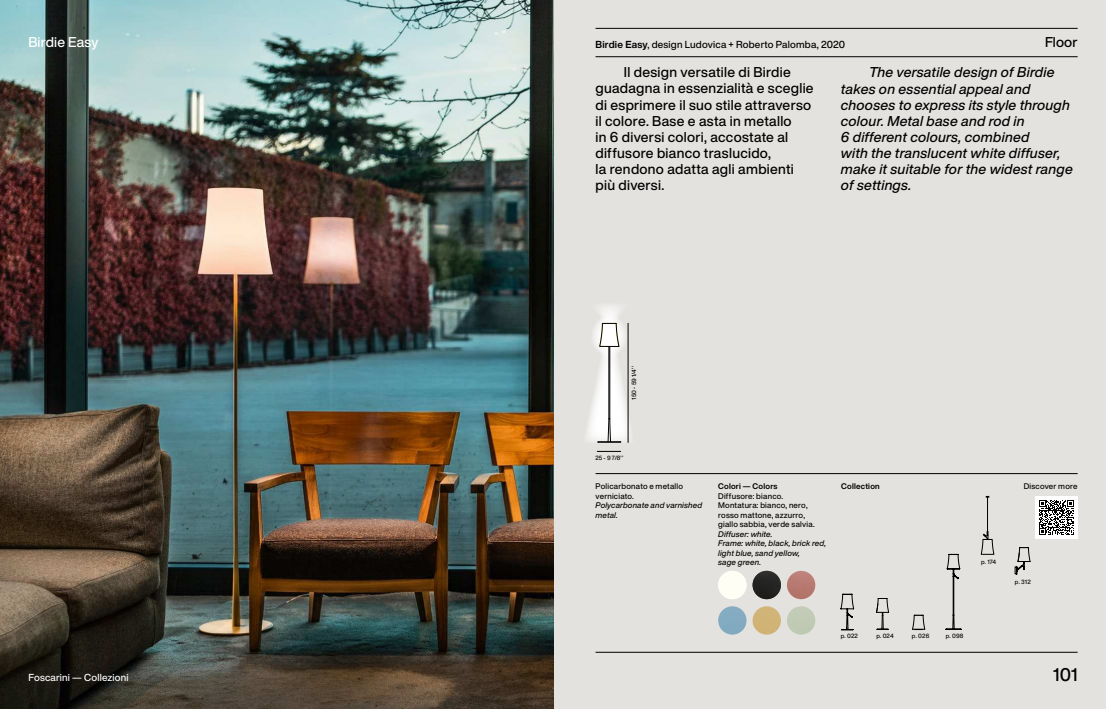
<style>
.page{position:relative;width:1106px;height:709px;background:#fff}
.page>*{position:absolute;margin:0;border:0;box-sizing:border-box;transform-origin:0 0}
.t1{font:500 18px "Helvetica Now Display";color:#000}
.t2{font:500 14px/16px "Helvetica Now Display";letter-spacing:.02em;color:#000}
.t3{font:italic 500 14px/16px "Helvetica Now Display";letter-spacing:.02em;color:#000}
.t4{font:500 14px "Helvetica Now Display";letter-spacing:.01em;color:#fff}
.t5{font:500 10px "Helvetica Now Display";letter-spacing:.02em;color:#000}
.t6{font:500 10px "Helvetica Now Display";letter-spacing:.02em;color:#fff}
.t7{font:500 8px/9.5px "Helvetica Now Display";letter-spacing:.025em;color:#000}
.t8{font:italic 500 8px/9.5px "Helvetica Now Display";letter-spacing:.02em;color:#000}
.t9{font:700 8px "Helvetica Now Display";letter-spacing:.025em;color:#000}
.t10{font:500 6px "Helvetica Now Display";letter-spacing:.02em;color:#000}
.s1{font-weight:700}
</style>
<div class="page">
<div style="left:553px;top:0;width:553px;height:709px;background:#e4e2df"></div>
<hr style="left:595px;top:473px;width:482px;height:1px;background:#000">
<hr style="left:595px;top:652px;width:482px;height:1px;background:#000">
<hr style="left:595px;top:28px;width:482px;height:1px;background:#000">
<hr style="left:595px;top:56px;width:482px;height:1px;background:#000">
<img style="left:0;top:0;width:553px;height:709px">
<svg style="left:597px;top:451px;width:24px;height:1px"></svg>
<svg style="left:587px;top:306px;width:44px;height:137px"></svg>
<hr style="left:628px;top:323px;width:1px;height:120px;background:#000">
<img style="left:752px;top:571px;width:29px;height:28px;border-radius:14px">
<img style="left:718px;top:571px;width:28px;height:28px;border-radius:14px">
<img style="left:787px;top:571px;width:28px;height:28px;border-radius:14px">
<img style="left:718px;top:606px;width:28px;height:28px;border-radius:14px">
<img style="left:752px;top:606px;width:29px;height:28px;border-radius:14px">
<img style="left:787px;top:606px;width:28px;height:28px;border-radius:14px">
<svg style="left:840px;top:593px;width:15px;height:38px"></svg>
<svg style="left:876px;top:598px;width:14px;height:32px"></svg>
<svg style="left:912px;top:614px;width:14px;height:16px"></svg>
<svg style="left:945px;top:553px;width:17px;height:77px"></svg>
<svg style="left:980px;top:495px;width:15px;height:60px"></svg>
<svg style="left:1014px;top:547px;width:17px;height:28px"></svg>
<svg style="left:28px;top:28px;width:72px;height:29px;background:#5c7270"></svg>
<svg style="left:1035px;top:496px;width:43px;height:43px;background:#a5a5a5"></svg>
<p class="t4" style="left:28px;top:32px;width:71px">Birdie Easy</p>
<p class="t6" style="left:28px;top:670px;width:102px">Foscarini — Collezioni</p>
<p class="t2" style="left:1045px;top:34px;width:34px">Floor</p>
<p class="t5" style="left:595px;top:37px;width:251px"><span class="s1">Birdie Easy</span>, design Ludovica + Roberto Palomba, 2020</p>
<p class="t2" style="left:595px;top:64px;width:220px;text-indent:28px">Il design versatile di Birdie guadagna in essenzialità e sceglie di esprimere il suo stile attraverso il colore. Base e asta in metallo<br>in 6 diversi colori, accostate al diffusore bianco traslucido,<br>la rendono adatta agli ambienti più diversi.</p>
<p class="t3" style="left:840px;top:64px;width:233px;text-indent:28px">The versatile design of Birdie takes on essential appeal and chooses to express its style through colour. Metal base and rod in<br>6 different colours, combined<br>with the translucent white diffuser, make it suitable for the widest range of settings.</p>
<p class="t10" style="left:630px;top:400px;width:35px;rotate:-90deg">150 - 59 1/4’’</p>
<p class="t10" style="left:595px;top:453px;width:29px">25 - 9 7/8’’</p>
<p class="t9" style="left:718px;top:481px;width:61px">Colori — Colors</p>
<p class="t7" style="left:718px;top:491px;width:98px">Diffusore: bianco.<br>Montatura: bianco, nero, rosso mattone, azzurro, giallo sabbia, verde salvia.</p>
<p class="t8" style="left:718px;top:529px;width:109px">Diffuser: white.<br>Frame: white, black, brick red, light blue, sand yellow,<br>sage green.</p>
<p class="t9" style="left:841px;top:481px;width:40px">Collection</p>
<p class="t7" style="left:595px;top:481px;width:89px">Policarbonato e metallo</p>
<p class="t7" style="left:1023px;top:481px;width:55px">Discover more</p>
<p class="t7" style="left:595px;top:491px;width:40px">verniciato.</p>
<p class="t8" style="left:595px;top:500px;width:108px">Polycarbonate and varnished metal.</p>
<p class="t10" style="left:981px;top:558px;width:17px">p. 174</p>
<p class="t10" style="left:840px;top:632px;width:19px">p. 022</p>
<p class="t10" style="left:876px;top:632px;width:19px">p. 024</p>
<p class="t10" style="left:912px;top:632px;width:19px">p. 026</p>
<p class="t10" style="left:945px;top:632px;width:19px">p. 098</p>
<p class="t10" style="left:1015px;top:578px;width:17px">p. 312</p>
<p class="t1" style="left:1052px;top:661px;width:26px">101</p>
</div>
